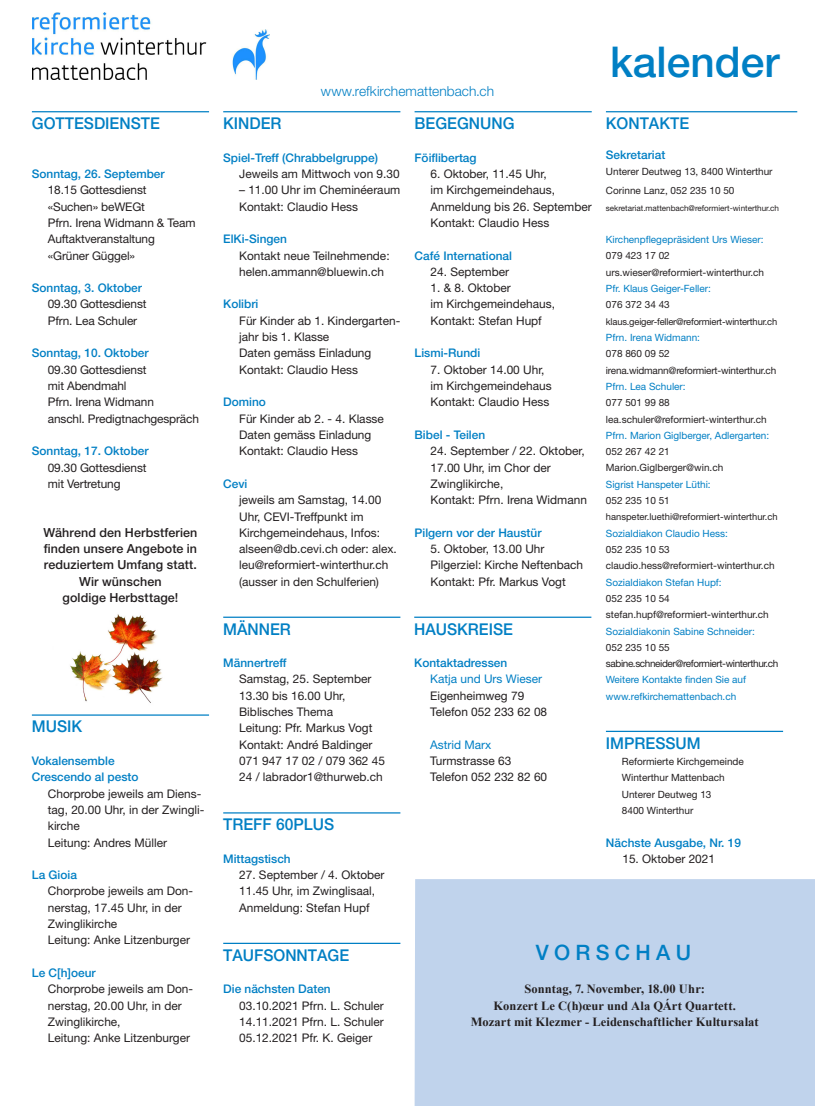
<style>
.page{position:relative;width:815px;height:1106px;background:#fff}
.page>*{position:absolute;margin:0;border:0;box-sizing:border-box;transform-origin:0 0}
.t1{font:500 42.5px "Helvetica Neue LT Pro";color:#007fc4}
.t2{font:500 21.25px "Helvetica Neue LT Pro";letter-spacing:.25em;color:#007fc4}
.t3{font:500 16.25px "Helvetica Neue LT Pro";color:#007fc4;scale:.96 1}
.t4{font:300 13.75px "Helvetica Neue LT Pro";letter-spacing:.005em;color:#007fc4}
.t5{font:700 12.5px/16.2px "Times New Roman";letter-spacing:.005em;color:#231f20;text-align:center}
.t6{font:500 12.5px/16.2px "Helvetica Neue LT Pro";letter-spacing:.01em;color:#231f20;text-align:center}
.t7{font:11.88px/16.2px "Helvetica Neue LT Pro";color:#231f20}
.t8{font:500 11.88px/16.2px "Helvetica Neue LT Pro";color:#007fc4}
.t9{font:11.88px "Helvetica Neue LT Pro";color:#007fc4}
.t10{font:10px/16.2px "Helvetica Neue LT Pro";color:#231f20}
.t11{font:10px/16.2px "Helvetica Neue LT Pro";color:#007fc4}
.t12{font:10px/16.2px "Helvetica Neue LT Pro";letter-spacing:-.04em;color:#231f20}
.t13{font:10px/16.2px "Helvetica Neue LT Pro";letter-spacing:-.02em;color:#231f20}
.t14{font:9.38px "Helvetica Neue LT Pro";letter-spacing:-.02em;color:#231f20}
.t15{font:9.38px "Helvetica Neue LT Pro";color:#231f20}
.t16{font:8.12px "Helvetica Neue LT Pro";letter-spacing:-.005em;color:#231f20}
</style>
<div class="page">
<img style="left:70px;top:614px;width:93px;height:89px">
<hr style="left:32px;top:111px;width:177px;height:1px;background:#007fc4">
<img style="left:33px;top:13px;width:237px;height:66px">
<hr style="left:606px;top:111px;width:191px;height:1px;background:#007fc4">
<hr style="left:606px;top:730px;width:177px;height:2px;background:#007fc4">
<hr style="left:223px;top:812px;width:177px;height:1px;background:#007fc4">
<hr style="left:32px;top:714px;width:177px;height:1px;background:#007fc4">
<hr style="left:223px;top:111px;width:177px;height:1px;background:#007fc4">
<hr style="left:223px;top:942px;width:177px;height:2px;background:#007fc4">
<hr style="left:414px;top:616px;width:177px;height:2px;background:#007fc4">
<div style="left:415px;top:879px;width:400px;height:227px;background:#c0d3ec"></div>
<hr style="left:223px;top:616px;width:177px;height:2px;background:#007fc4">
<hr style="left:415px;top:111px;width:177px;height:1px;background:#007fc4">
<h3 class="t3" style="left:32px;top:113px;width:12px">GOTTESDIENSTE</h3>
<p class="t8" style="left:32px;top:165px;width:134px">Sonntag, 26. September</p>
<p class="t7" style="left:48px;top:182px;width:149px">18.15 Gottesdienst «Suchen» beWEGt<br>Pfrn. Irena Widmann &amp; Team<br>Auftaktveranstaltung «Grüner Güggel»</p>
<p class="t8" style="left:32px;top:280px;width:112px">Sonntag, 3. Oktober</p>
<p class="t7" style="left:48px;top:296px;width:100px">09.30 Gottesdienst<br>Pfrn. Lea Schuler</p>
<p class="t8" style="left:32px;top:345px;width:118px">Sonntag, 10. Oktober</p>
<p class="t7" style="left:48px;top:361px;width:153px">09.30 Gottesdienst<br>mit Abendmahl<br>Pfrn. Irena Widmann<br>anschl. Predigtnachgespräch</p>
<p class="t8" style="left:32px;top:443px;width:118px">Sonntag, 17. Oktober</p>
<p class="t7" style="left:48px;top:459px;width:100px">09.30 Gottesdienst mit Vertretung</p>
<p class="t6" style="left:43px;top:524px;width:155px">Während den Herbstferien finden unsere Angebote in reduziertem Umfang statt.<br>Wir wünschen<br>goldige Herbsttage!</p>
<h3 class="t3" style="left:32px;top:716px;width:54px">MUSIK</h3>
<p class="t8" style="left:32px;top:752px;width:108px">Vokalensemble<br>Crescendo al pesto</p>
<p class="t7" style="left:48px;top:785px;width:158px">Chorprobe jeweils am Diens&shy;tag, 20.00 Uhr, in der Zwingli&shy;kirche<br>Leitung: Andres Müller</p>
<p class="t8" style="left:32px;top:866px;width:47px">La Gioia</p>
<p class="t7" style="left:48px;top:882px;width:147px">Chorprobe jeweils am Don&shy;nerstag, 17.45 Uhr, in der<br>Zwinglikirche<br>Leitung: Anke Litzenburger</p>
<p class="t8" style="left:32px;top:964px;width:65px">Le C[h]oeur</p>
<p class="t7" style="left:48px;top:980px;width:147px">Chorprobe jeweils am Don&shy;nerstag, 20.00 Uhr, in der<br>Zwinglikirche,<br>Leitung: Anke Litzenburger</p>
<p class="t4" style="left:321px;top:83px;width:175px">www.refkirchemattenbach.ch</p>
<h3 class="t3" style="left:223px;top:113px;width:22px">KINDE</h3>
<h3 class="t3" style="left:271px;top:113px;width:13px">R</h3>
<p class="t8" style="left:223px;top:149px;width:156px">Spiel-Treff (Chrabbelgruppe)</p>
<p class="t7" style="left:239px;top:165px;width:162px">Jeweils am Mittwoch von 9.30</p>
<p class="t7" style="left:239px;top:182px;width:163px">– 11.00 Uhr im Cheminéeraum<br>Kontakt: Claudio Hess</p>
<p class="t8" style="left:223px;top:231px;width:65px">ElKi-Singen</p>
<p class="t7" style="left:239px;top:247px;width:152px">Kontakt neue Teilnehmende: helen.ammann@bluewin.ch</p>
<p class="t8" style="left:223px;top:296px;width:37px">Kolibri</p>
<p class="t7" style="left:239px;top:312px;width:163px">Für Kinder ab 1. Kindergarten&shy;jahr bis 1. Klasse<br>Daten gemäss Einladung<br>Kontakt: Claudio Hess</p>
<p class="t8" style="left:223px;top:394px;width:44px">Domino</p>
<p class="t7" style="left:239px;top:410px;width:146px">Für Kinder ab 2. - 4. Klasse<br>Daten gemäss Einladung<br>Kontakt: Claudio Hess</p>
<p class="t8" style="left:223px;top:475px;width:26px">Cevi</p>
<p class="t7" style="left:239px;top:491px;width:159px">jeweils am Samstag, 14.00<br>Uhr, CEVI-Treffpunkt im<br>Kirchgemeindehaus, Infos: alseen@db.cevi.ch oder: alex. leu@reformiert-winterthur.ch (ausser in den Schulferien)</p>
<h3 class="t3" style="left:223px;top:619px;width:37px">MÄNNE</h3>
<h3 class="t3" style="left:280px;top:619px;width:13px">R</h3>
<p class="t8" style="left:223px;top:654px;width:65px">Männertreff</p>
<p class="t7" style="left:239px;top:671px;width:147px">Samstag, 25. September<br>13.30 bis 16.00 Uhr,<br>Biblisches Thema<br>Leitung: Pfr. Markus Vogt<br>Kontakt: André Baldinger<br>071 947 17 02 / 079 362 45<br>24 / labrador1@thurweb.ch</p>
<h3 class="t3" style="left:223px;top:814px;width:32px">TREFF</h3>
<h3 class="t3" style="left:276px;top:814px;width:61px">60PLUS</h3>
<p class="t8" style="left:223px;top:850px;width:69px">Mittagstisch</p>
<p class="t7" style="left:239px;top:866px;width:147px">27. September / 4. Oktober<br>11.45 Uhr, im Zwinglisaal,<br>Anmeldung: Stefan Hupf</p>
<h3 class="t3" style="left:415px;top:113px;width:24px">BEGEGN</h3>
<h3 class="t3" style="left:480px;top:113px;width:24px">UNG</h3>
<p class="t8" style="left:415px;top:149px;width:64px">Föiflibertag</p>
<p class="t7" style="left:431px;top:165px;width:163px">6. Oktober, 11.45 Uhr,<br>im Kirchgemeindehaus,<br>Anmeldung bis 26. September<br>Kontakt: Claudio Hess</p>
<p class="t8" style="left:415px;top:247px;width:99px">Café International</p>
<p class="t7" style="left:431px;top:263px;width:80px">24. September</p>
<p class="t7" style="left:431px;top:279px;width:126px">1. &amp; 8. Oktober<br>im Kirchgemeindehaus,<br>Kontakt: Stefan Hupf</p>
<p class="t8" style="left:415px;top:345px;width:67px">Lismi-Rundi</p>
<p class="t7" style="left:431px;top:361px;width:123px">7. Oktober 14.00 Uhr, im Kirchgemeindehaus<br>Kontakt: Claudio Hess</p>
<p class="t8" style="left:415px;top:426px;width:72px">Bibel - Teilen</p>
<p class="t7" style="left:431px;top:442px;width:158px">24. September / 22. Oktober,<br>17.00 Uhr, im Chor der<br>Zwinglikirche,<br>Kontakt: Pfrn. Irena Widmann</p>
<p class="t8" style="left:415px;top:524px;width:128px">Pilgern vor der Haustür</p>
<p class="t7" style="left:431px;top:540px;width:154px">5. Oktober, 13.00 Uhr<br>Pilgerziel: Kirche Neftenbach<br>Kontakt: Pfr. Markus Vogt</p>
<h3 class="t3" style="left:414px;top:619px;width:77px">HAUSKREISE</h3>
<p class="t8" style="left:414px;top:654px;width:95px">Kontaktadressen</p>
<p class="t9" style="left:430px;top:672px;width:113px">Katja und Urs Wieser</p>
<p class="t7" style="left:430px;top:687px;width:119px">Eigenheimweg 79<br>Telefon 052 233 62 08</p>
<p class="t9" style="left:430px;top:737px;width:63px">Astrid Marx</p>
<p class="t7" style="left:430px;top:752px;width:119px">Turmstrasse 63<br>Telefon 052 232 82 60</p>
<h1 class="t1" style="left:610px;top:36px;width:171px">kalender</h1>
<h3 class="t3" style="left:606px;top:113px;width:24px">KONT</h3>
<h3 class="t3" style="left:649px;top:113px;width:33px">AKTE</h3>
<p class="t8" style="left:606px;top:146px;width:61px">Sekretariat</p>
<p class="t10" style="left:606px;top:162px;width:168px;line-height:19px">Unterer Deutweg 13, 8400 Winterthur<br>Corinne Lanz, 052 235 10 50</p>
<p class="t16" style="left:606px;top:203px;width:175px">sekretariat.mattenbach@reformiert-winterthur.ch</p>
<p class="t11" style="left:606px;top:231px;width:159px">Kirchenpflegepräsident Urs Wieser:</p>
<p class="t10" style="left:606px;top:247px;width:160px">079 423 17 02 urs.wieser@reformiert-winterthur.ch</p>
<p class="t11" style="left:606px;top:280px;width:106px">Pfr. Klaus Geiger-Feller:</p>
<p class="t10" style="left:606px;top:296px;width:65px">076 372 34 43</p>
<p class="t14" style="left:606px;top:315px;width:173px">klaus.geiger-feller@reformiert-winterthur.ch</p>
<p class="t11" style="left:606px;top:329px;width:96px">Pfrn. Irena Widmann:</p>
<p class="t13" style="left:606px;top:345px;width:172px">078 860 09 52 irena.widmann@reformiert-winterthur.ch</p>
<p class="t11" style="left:606px;top:378px;width:81px">Pfrn. Lea Schuler:</p>
<p class="t10" style="left:606px;top:394px;width:162px">077 501 99 88 lea.schuler@reformiert-winterthur.ch</p>
<p class="t11" style="left:606px;top:427px;width:165px">Pfrn. Marion Giglberger, Adlergarten:</p>
<p class="t10" style="left:606px;top:443px;width:119px">052 267 42 21<br>Marion.Giglberger@win.ch</p>
<p class="t11" style="left:606px;top:476px;width:106px">Sigrist Hanspeter Lüthi:</p>
<p class="t10" style="left:606px;top:492px;width:65px">052 235 10 51</p>
<p class="t15" style="left:606px;top:511px;width:173px">hanspeter.luethi@reformiert-winterthur.ch</p>
<p class="t11" style="left:606px;top:525px;width:124px">Sozialdiakon Claudio Hess:</p>
<p class="t10" style="left:606px;top:541px;width:170px">052 235 10 53 claudio.hess@reformiert-winterthur.ch</p>
<p class="t11" style="left:606px;top:573px;width:117px">Sozialdiakon Stefan Hupf:</p>
<p class="t10" style="left:606px;top:590px;width:164px">052 235 10 54 stefan.hupf@reformiert-winterthur.ch</p>
<p class="t11" style="left:606px;top:622px;width:151px">Sozialdiakonin Sabine Schneider:</p>
<p class="t12" style="left:606px;top:639px;width:174px">052 235 10 55 sabine.schneider@reformiert-winterthur.ch</p>
<p class="t11" style="left:606px;top:671px;width:142px">Weitere Kontakte finden Sie auf www.refkirchemattenbach.ch</p>
<h3 class="t3" style="left:606px;top:733px;width:53px">IMPRESS</h3>
<h3 class="t3" style="left:676px;top:733px;width:28px">UM</h3>
<p class="t10" style="left:622px;top:753px;width:124px">Reformierte Kirchgemeinde<br>Winterthur Mattenbach<br>Unterer Deutweg 13<br>8400 Winterthur</p>
<p class="t8" style="left:606px;top:834px;width:137px">Nächste Ausgabe, Nr. 19</p>
<p class="t7" style="left:622px;top:850px;width:94px">15. Oktober 2021</p>
<h3 class="t3" style="left:223px;top:945px;width:44px">TAUFSONNT</h3>
<h3 class="t3" style="left:317px;top:945px;width:23px">AGE</h3>
<p class="t8" style="left:223px;top:980px;width:109px">Die nächsten Daten</p>
<p class="t7" style="left:239px;top:997px;width:146px;text-align:justify">03.10.2021 Pfrn. L. Schuler 14.11.2021 Pfrn. L. Schuler 05.12.2021 Pfr. K. Geiger</p>
<h2 class="t2" style="left:536px;top:940px;width:157px">VORSCHAU</h2>
<p class="t5" style="left:471px;top:980px;width:289px">Sonntag, 7. November, 18.00 Uhr:<br>Konzert Le C(h)œur und Ala QÁrt Quartett.<br>Mozart mit Klezmer - Leidenschaftlicher Kultursalat</p>
</div>
